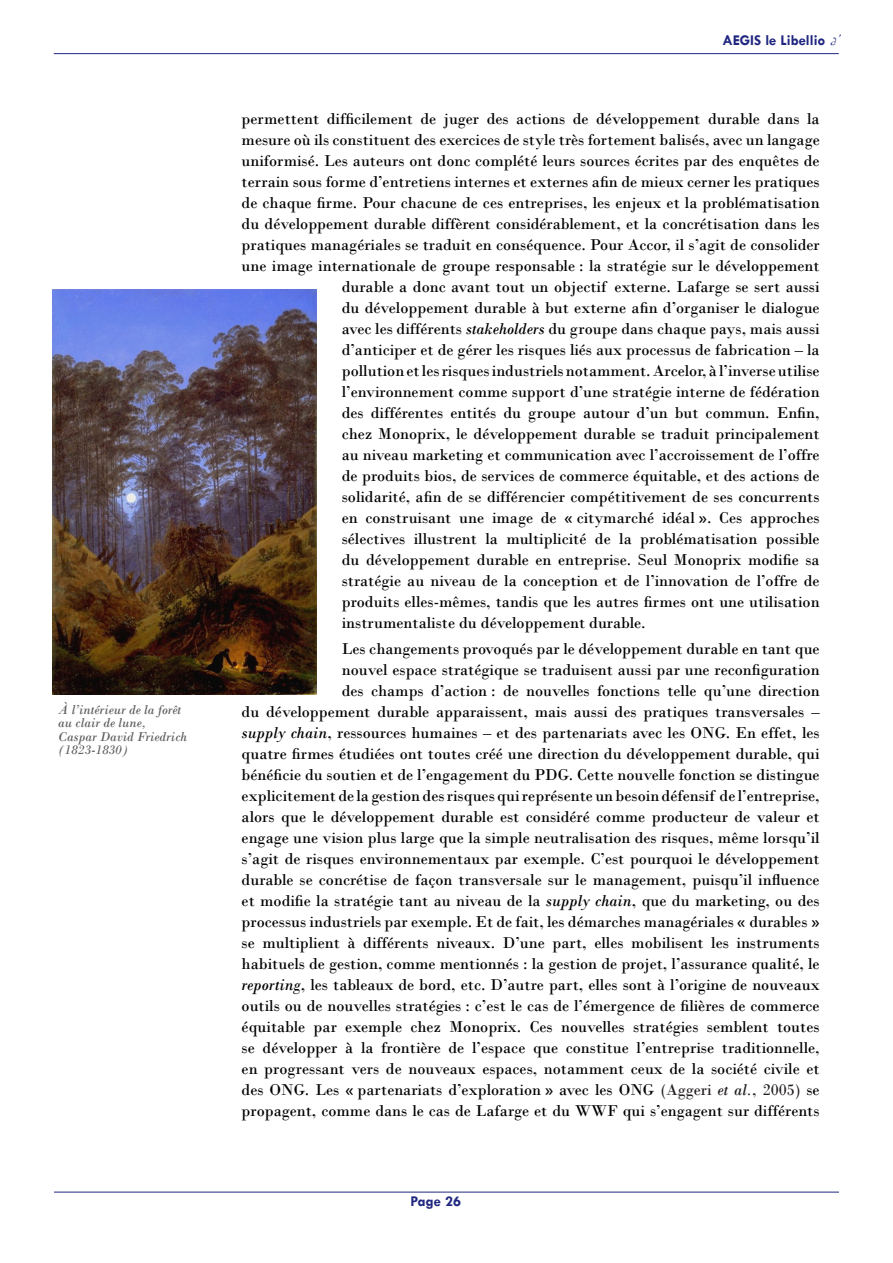
<style>
.page{position:relative;width:893px;height:1263px;background:#fff}
.page>*{position:absolute;margin:0;border:0;box-sizing:border-box;transform-origin:0 0}
.Article_-_Texte{font:16.5px/21px "Bodoni";color:#000;text-align:right}
.t1{font:700 15px "Tw Cen";color:#202780}
.Article_-_Légendes_p{font:italic 13.5px/13.5px "Bodoni";color:#5f5f5f}
.s1{font-family:"French Script";font-weight:400;font-style:italic;font-size:16.5px}
.s2{font-style:italic}
.s3{color:#231f20}
.s4{font-style:italic;color:#231f20}
</style>
<div class="page">
<hr style="left:54px;top:1192px;width:785px;height:1px;background:#202780">
<hr style="left:54px;top:53px;width:785px;height:1px;background:#202780">
<img style="left:52px;top:290px;width:265px;height:405px">
<p class="Article_-_Légendes_p" style="left:58px;top:702px;width:130px">À l’intérieur de la forêt au clair de lune,<br>Caspar David Friedrich (1823-1830)</p>
<p class="t1" style="left:722px;top:31px;width:124px">AEGIS le Libellio <span class="s1">d’</span></p>
<p class="Article_-_Texte" style="left:242px;top:108px;width:579px">permettent difficilement de juger des actions de développement durable dans la</p>
<p class="Article_-_Texte" style="left:242px;top:129px;width:580px">mesure où ils constituent des exercices de style très fortement balisés, avec un langage</p>
<p class="Article_-_Texte" style="left:242px;top:150px;width:580px">uniformisé. Les auteurs ont donc complété leurs sources écrites par des enquêtes de</p>
<p class="Article_-_Texte" style="left:242px;top:171px;width:579px">terrain sous forme d’entretiens internes et externes afin de mieux cerner les pratiques</p>
<p class="Article_-_Texte" style="left:242px;top:192px;width:579px">de chaque firme. Pour chacune de ces entreprises, les enjeux et la problématisation</p>
<p class="Article_-_Texte" style="left:242px;top:213px;width:580px">du développement durable diffèrent considérablement, et la concrétisation dans les</p>
<p class="Article_-_Texte" style="left:242px;top:234px;width:580px">pratiques managériales se traduit en conséquence. Pour Accor, il s’agit de consolider</p>
<p class="Article_-_Texte" style="left:242px;top:255px;width:579px">une image internationale de groupe responsable : la stratégie sur le développement</p>
<p class="Article_-_Texte" style="left:342px;top:276px;width:479px">durable a donc avant tout un objectif externe. Lafarge se sert aussi</p>
<p class="Article_-_Texte" style="left:342px;top:297px;width:479px">du développement durable à but externe afin d’organiser le dialogue</p>
<p class="Article_-_Texte" style="left:342px;top:318px;width:479px">avec les différents <span class="s2">stakeholders</span> du groupe dans chaque pays, mais aussi</p>
<p class="Article_-_Texte" style="left:342px;top:339px;width:479px">d’anticiper et de gérer les risques liés aux processus de fabrication – la</p>
<p class="Article_-_Texte" style="left:342px;top:360px;width:479px">pollution et les risques industriels notamment. Arcelor, à l’inverse utilise</p>
<p class="Article_-_Texte" style="left:342px;top:381px;width:479px">l’environnement comme support d’une stratégie interne de fédération</p>
<p class="Article_-_Texte" style="left:342px;top:402px;width:479px">des différentes entités du groupe autour d’un but commun. Enfin,</p>
<p class="Article_-_Texte" style="left:342px;top:423px;width:479px">chez Monoprix, le développement durable se traduit principalement</p>
<p class="Article_-_Texte" style="left:342px;top:444px;width:479px">au niveau marketing et communication avec l’accroissement de l’offre</p>
<p class="Article_-_Texte" style="left:342px;top:465px;width:479px">de produits bios, de services de commerce équitable, et des actions de</p>
<p class="Article_-_Texte" style="left:342px;top:486px;width:479px">solidarité, afin de se différencier compétitivement de ses concurrents</p>
<p class="Article_-_Texte" style="left:342px;top:507px;width:479px">en construisant une image de « citymarché idéal ». Ces approches</p>
<p class="Article_-_Texte" style="left:342px;top:528px;width:479px">sélectives illustrent la multiplicité de la problématisation possible</p>
<p class="Article_-_Texte" style="left:342px;top:549px;width:479px">du développement durable en entreprise. Seul Monoprix modifie sa</p>
<p class="Article_-_Texte" style="left:342px;top:570px;width:479px">stratégie au niveau de la conception et de l’innovation de l’offre de</p>
<p class="Article_-_Texte" style="left:342px;top:591px;width:479px">produits elles-mêmes, tandis que les autres firmes ont une utilisation</p>
<p class="Article_-_Texte" style="left:342px;top:612px;width:305px">instrumentaliste du développement durable.</p>
<p class="Article_-_Texte" style="left:242px;top:638px;width:580px">Les changements provoqués par le développement durable en tant que<br>nouvel espace stratégique se traduisent aussi par une reconfiguration<br>des champs d’action : de nouvelles fonctions telle qu’une direction<br>du développement durable apparaissent, mais aussi des pratiques transversales – <span class="s2">supply chain</span>, ressources humaines – et des partenariats avec les ONG. En effet, les quatre firmes étudiées ont toutes créé une direction du développement durable, qui bénéficie du soutien et de l’engagement du PDG. Cette nouvelle fonction se distingue explicitement de la gestion des risques qui représente un besoin défensif de l’entreprise, alors que le développement durable est considéré comme producteur de valeur et engage une vision plus large que la simple neutralisation des risques, même lorsqu’il s’agit de risques environnementaux par exemple. C’est pourquoi le développement durable se concrétise de façon transversale sur le management, puisqu’il influence et modifie la stratégie tant au niveau de la <span class="s2">supply chain</span>, que du marketing, ou des processus industriels par exemple. Et de fait, les démarches managériales « durables » se multiplient à différents niveaux. D’une part, elles mobilisent les instruments habituels de gestion, comme mentionnés : la gestion de projet, l’assurance qualité, le <span class="s2">reporting</span>, les tableaux de bord, etc. D’autre part, elles sont à l’origine de nouveaux outils ou de nouvelles stratégies : c’est le cas de l’émergence de filières de commerce équitable par exemple chez Monoprix. Ces nouvelles stratégies semblent toutes se développer à la frontière de l’espace que constitue l’entreprise traditionnelle, en progressant vers de nouveaux espaces, notamment ceux de la société civile et des ONG. Les « partenariats d’exploration » avec les ONG <span class="s3">(Aggeri</span> <span class="s4">et al.</span><span class="s3">, 2005)</span> se propagent, comme dans le cas de Lafarge et du WWF qui s’engagent sur différents</p>
<p class="t1" style="left:410px;top:1192px;width:52px">Page 26</p>
</div>
